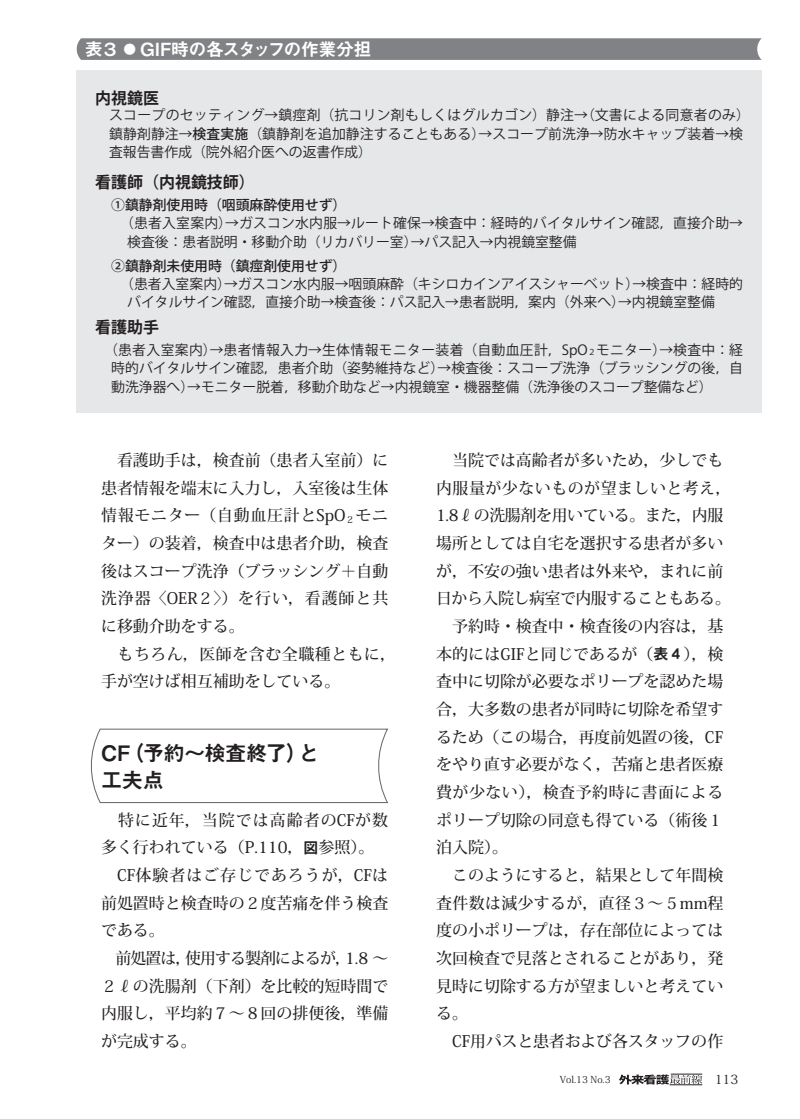
<style>
.page{position:relative;width:800px;height:1119px;background:#fff}
.page>*{position:absolute;margin:0;border:0;box-sizing:border-box;transform-origin:0 0}
.t1{font:21.3px/27.6px "Midashi Go Pro MB31";letter-spacing:-.02em;color:#231f20}
.t2{font:18px "Midashi Go Pro MB31 90 msp RKSJ H";letter-spacing:-.04em;color:#fff}
.t3{font:500 15.9px/27.6px "Koz Min Std";color:#231f20}
.t4{font:15.9px "Koz Go Std Bold 90 msp RKSJ H";color:#231f20}
.t5{font:13.8px/18.5px "Koz Go Std Regular 90 msp RKSJ H";color:#231f20}
.t6{font:13.8px "Koz Go Std Medium 90 msp RKSJ H";color:#231f20}
.t7{font:12.75px "Koz Min Std";color:#231f20}
.t8{font:9.6px "Koz Min Std";color:#231f20}
.s1{font-size:12.6px}
.s2{font-family:"Koz Go Std Medium 90 msp RKSJ H"}
.s3{font-size:8.1px}
.s4{font-family:"DFHS Gothic Std W7";font-weight:400;font-size:14.85px}
</style>
<div class="page">
<svg style="left:91px;top:728px;width:298px;height:75px"></svg>
<svg style="left:77px;top:38px;width:684px;height:22px;background:#828487"></svg>
<div style="left:77px;top:70px;width:684px;height:342px;background:#e6e7e9"></div>
<svg style="left:619px;top:1074px;width:83px;height:10px"></svg>
<hr style="left:670px;top:1073px;width:32px;height:1px;background:#231f20">
<hr style="left:669px;top:1084px;width:33px;height:1px;background:#231f20">
<p class="t2" style="left:85px;top:35px;width:288px">表３ <span class="s1">●</span> GIF時の各スタッフの作業分担</p>
<p class="t4" style="left:95px;top:88px;width:65px">内視鏡医</p>
<p class="t5" style="left:109px;top:107px;width:642px">スコープのセッティング→鎮痙剤（抗コリン剤もしくはグルカゴン）静注→（文書による同意者のみ）鎮静剤静注→<span class="s2">検査実施</span>（鎮静剤を追加静注することもある）→スコープ前洗浄→防水キャップ装着→検査報告書作成（院外紹介医への返書作成）</p>
<p class="t4" style="left:95px;top:172px;width:161px">看護師（内視鏡技師）</p>
<p class="t6" style="left:111px;top:196px;width:236px">①鎮静剤使用時（咽頭麻酔使用せず）</p>
<p class="t5" style="left:127px;top:215px;width:617px;text-indent:-7px">（患者入室案内）→ガスコン水内服→ルート確保→検査中：経時的バイタルサイン確認，直接介助→検査後：患者説明・移動介助（リカバリー室）→パス記入→内視鏡室整備</p>
<p class="t6" style="left:111px;top:257px;width:236px">②鎮静剤未使用時（鎮痙剤使用せず）</p>
<p class="t5" style="left:127px;top:275px;width:617px;text-indent:-7px">（患者入室案内）→ガスコン水内服→咽頭麻酔（キシロカインアイスシャーベット）→検査中：経時的バイタルサイン確認，直接介助→検査後：パス記入→患者説明，案内（外来へ）→内視鏡室整備</p>
<p class="t4" style="left:95px;top:317px;width:65px">看護助手</p>
<p class="t5" style="left:111px;top:341px;width:633px;text-align:justify;text-indent:-7px">（患者入室案内）→患者情報入力→生体情報モニター装着（自動血圧計，SpO<span class="s3">２</span>モニター）→検査中：経時的バイタルサイン確認，患者介助（姿勢維持など）→検査後：スコープ洗浄（ブラッシングの後，自動洗浄器へ）→モニター脱着，移動介助など→内視鏡室・機器整備（洗浄後のスコープ整備など）</p>
<p class="t3" style="left:101px;top:446px;width:296px">　看護助手は，検査前（患者入室前）に患者情報を端末に入力し，入室後は生体情報モニター（自動血圧計とSpO<sub>２</sub>モニター）の装着，検査中は患者介助，検査後はスコープ洗浄（ブラッシング＋自動洗浄器〈OER２〉）を行い，看護師と共に移動介助をする。<br>　もちろん，医師を含む全職種ともに，手が空けば相互補助をしている。</p>
<h1 class="t1" style="left:101px;top:736px;width:220px">CF（予約～検査終了）と工夫点</h1>
<p class="t3" style="left:101px;top:806px;width:289px">　特に近年，当院では高齢者のCFが数多く行われている（P.110，<span class="s4">図</span>参照）。　CF体験者はご存じであろうが，CFは前処置時と検査時の２度苦痛を伴う検査である。<br>　前処置は，使用する製剤によるが，1.8 ～<br>２ℓの洗腸剤（下剤）を比較的短時間で内服し，平均約７～８回の排便後，準備が完成する。</p>
<p class="t3" style="left:436px;top:446px;width:296px">　当院では高齢者が多いため，少しでも内服量が少ないものが望ましいと考え，<br>1.8ℓの洗腸剤を用いている。また，内服場所としては自宅を選択する患者が多いが，不安の強い患者は外来や，まれに前日から入院し病室で内服することもある。　予約時・検査中・検査後の内容は，基本的にはGIFと同じであるが（<span class="s4">表４</span>），検査中に切除が必要なポリープを認めた場合，大多数の患者が同時に切除を希望するため（この場合，再度前処置の後，CFをやり直す必要がなく，苦痛と患者医療費が少ない），検査予約時に書面によるポリープ切除の同意も得ている（術後１泊入院）。<br>　このようにすると，結果として年間検査件数は減少するが，直径３～５mm程度の小ポリープは，存在部位によっては次回検査で見落とされることがあり，発見時に切除する方が望ましいと考えている。<br>　CF用パスと患者および各スタッフの作</p>
<p class="t8" style="left:559px;top:1073px;width:52px">Vol.13 No.3</p>
<p class="t7" style="left:714px;top:1071px;width:25px">113</p>
</div>
